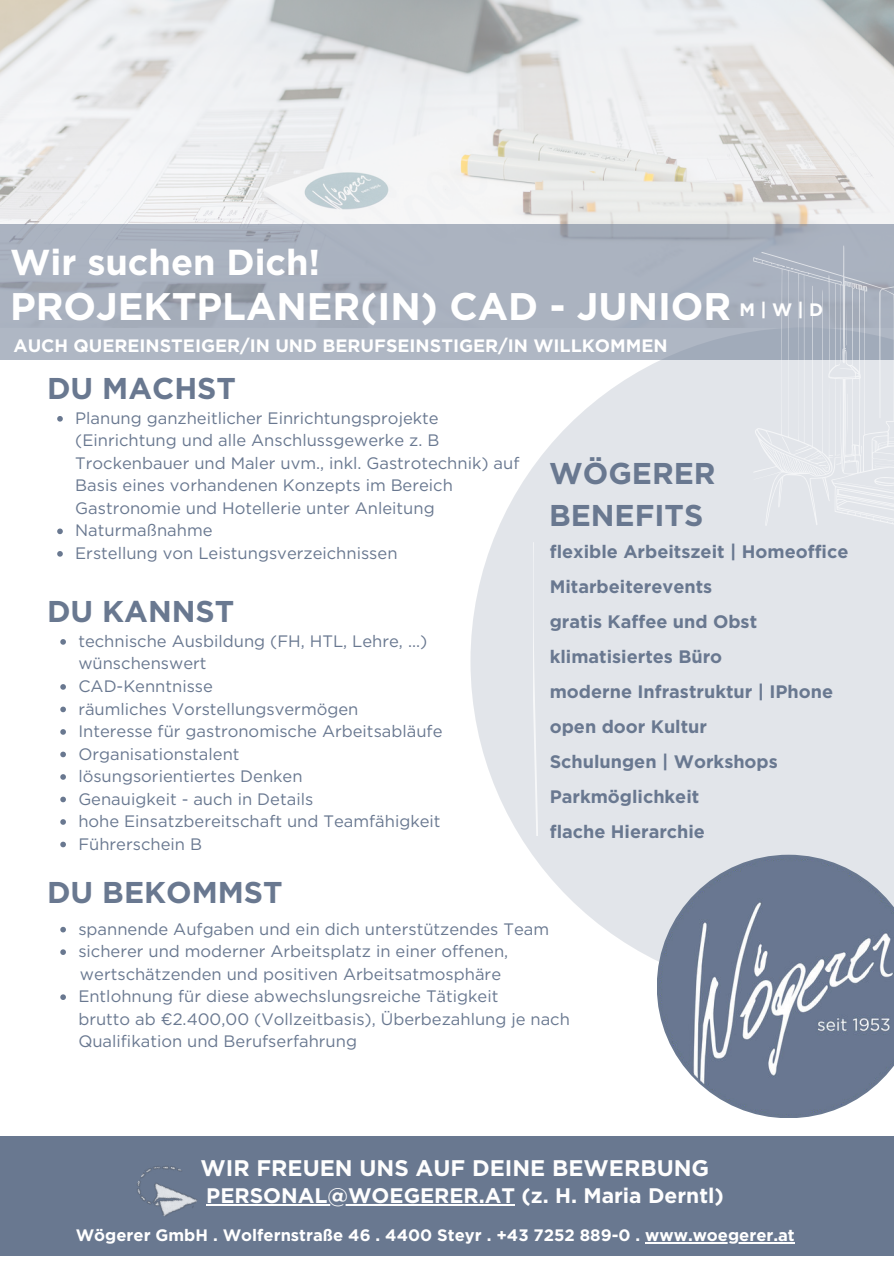
<style>
.page{position:relative;width:894px;height:1264px;background:#fff}
.page>*{position:absolute;margin:0;border:0;box-sizing:border-box;transform-origin:0 0}
.t1{font:700 38.4px "Gotham";color:#fff}
.t2{font:700 36px "Gotham";color:#fff}
.t3{font:700 30px/41.7px "Gotham";color:#697890}
.t4{font:700 22.5px "Gotham";color:#fefefe}
.t5{font:700 21px "Gotham";color:#fefefe}
.t6{font:700 18px/34.8px "Gotham";color:#697890}
.t7{font:700 18px "Gotham";color:#fff}
.t8{font:16.5px/22.5px "Gotham";color:#697890}
.t9{font:700 16.5px "Gotham";color:#fff}
</style>
<div class="page">
<img style="left:0;top:0;width:893px;height:224px">
<div style="left:0;top:224px;width:893px;height:136px;background:#abb3c0"></div>
<div style="left:0;top:1136px;width:893px;height:119px;background:#697890"></div>
<hr style="left:206px;top:1204px;width:309px;height:1px;background:#fefefe">
<svg style="left:470px;top:360px;width:423px;height:600px;fill:#e2e5ea"></svg>
<svg style="left:753px;top:245px;width:140px;height:289px"></svg>
<svg style="left:60px;top:926px;width:6px;height:6px"></svg>
<svg style="left:60px;top:949px;width:6px;height:5px"></svg>
<svg style="left:60px;top:994px;width:6px;height:5px"></svg>
<svg style="left:656px;top:854px;width:237px;height:264px"></svg>
<img style="left:658px;top:856px;width:235px;height:260px">
<svg style="left:533px;top:542px;width:6px;height:293px"></svg>
<img style="left:137px;top:1166px;width:60px;height:50px">
<svg style="left:57px;top:416px;width:6px;height:5px"></svg>
<svg style="left:57px;top:528px;width:6px;height:6px"></svg>
<svg style="left:57px;top:551px;width:6px;height:5px"></svg>
<svg style="left:60px;top:639px;width:6px;height:5px"></svg>
<svg style="left:60px;top:684px;width:6px;height:5px"></svg>
<svg style="left:60px;top:706px;width:6px;height:6px"></svg>
<svg style="left:60px;top:729px;width:6px;height:5px"></svg>
<svg style="left:60px;top:751px;width:6px;height:6px"></svg>
<svg style="left:60px;top:774px;width:6px;height:5px"></svg>
<svg style="left:60px;top:796px;width:6px;height:6px"></svg>
<svg style="left:60px;top:819px;width:6px;height:5px"></svg>
<svg style="left:60px;top:841px;width:6px;height:6px"></svg>
<hr style="left:645px;top:1242px;width:149px;height:1px;background:#fff">
<h2 class="t2" style="left:10px;top:238px;width:312px">Wir suchen Dich!</h2>
<h1 class="t1" style="left:10px;top:280px;width:722px">PROJEKTPLANER(IN) CAD - JUNIOR</h1>
<p class="t7" style="left:13px;top:333px;width:655px">AUCH QUEREINSTEIGER/IN UND BERUFSEINSTIGER/IN WILLKOMMEN</p>
<h3 class="t3" style="left:47px;top:367px;width:190px">DU MACHST</h3>
<p class="t7" style="left:739px;top:297px;width:85px">M | W | D</p>
<p class="t8" style="left:75px;top:406px;width:445px">Planung ganzheitlicher Einrichtungsprojekte (Einrichtung und alle Anschlussgewerke z. B Trockenbauer und Maler uvm., inkl. Gastrotechnik) auf Basis eines vorhandenen Konzepts im Bereich Gastronomie und Hotellerie unter Anleitung Naturmaßnahme<br>Erstellung von Leistungsverzeichnissen</p>
<h3 class="t3" style="left:47px;top:590px;width:189px">DU KANNST</h3>
<p class="t8" style="left:78px;top:629px;width:365px">technische Ausbildung (FH, HTL, Lehre, ...) wünschenswert<br>CAD-Kenntnisse<br>räumliches Vorstellungsvermögen<br>Interesse für gastronomische Arbeitsabläufe<br>Organisationstalent<br>lösungsorientiertes Denken<br>Genauigkeit - auch in Details<br>hohe Einsatzbereitschaft und Teamfähigkeit<br>Führerschein B</p>
<h3 class="t3" style="left:47px;top:871px;width:237px">DU BEKOMMST</h3>
<h3 class="t3" style="left:549px;top:452px;width:168px">WÖGERER<br>BENEFITS</h3>
<p class="t6" style="left:549px;top:534px;width:300px">flexible Arbeitszeit | Homeoffice<br>Mitarbeiterevents<br>gratis Kaffee und Obst klimatisiertes Büro<br>moderne Infrastruktur | IPhone open door Kultur<br>Schulungen | Workshops<br>Parkmöglichkeit<br>flache Hierarchie</p>
<p class="t8" style="left:78px;top:917px;width:493px">spannende Aufgaben und ein dich unterstützendes Team sicherer und moderner Arbeitsplatz in einer offenen, wertschätzenden und positiven Arbeitsatmosphäre Entlohnung für diese abwechslungsreiche Tätigkeit<br>brutto ab €2.400,00 (Vollzeitbasis), Überbezahlung je nach Qualifikation und Berufserfahrung</p>
<h3 class="t4" style="left:200px;top:1152px;width:510px">WIR FREUEN UNS AUF DEINE BEWERBUNG</h3>
<p class="t5" style="left:206px;top:1181px;width:519px">PERSONAL@WOEGERER.AT (z. H. Maria Derntl)</p>
<p class="t9" style="left:76px;top:1224px;width:720px">Wögerer GmbH . Wolfernstraße 46 . 4400 Steyr . +43 7252 889-0 . www.woegerer.at</p>
</div>
